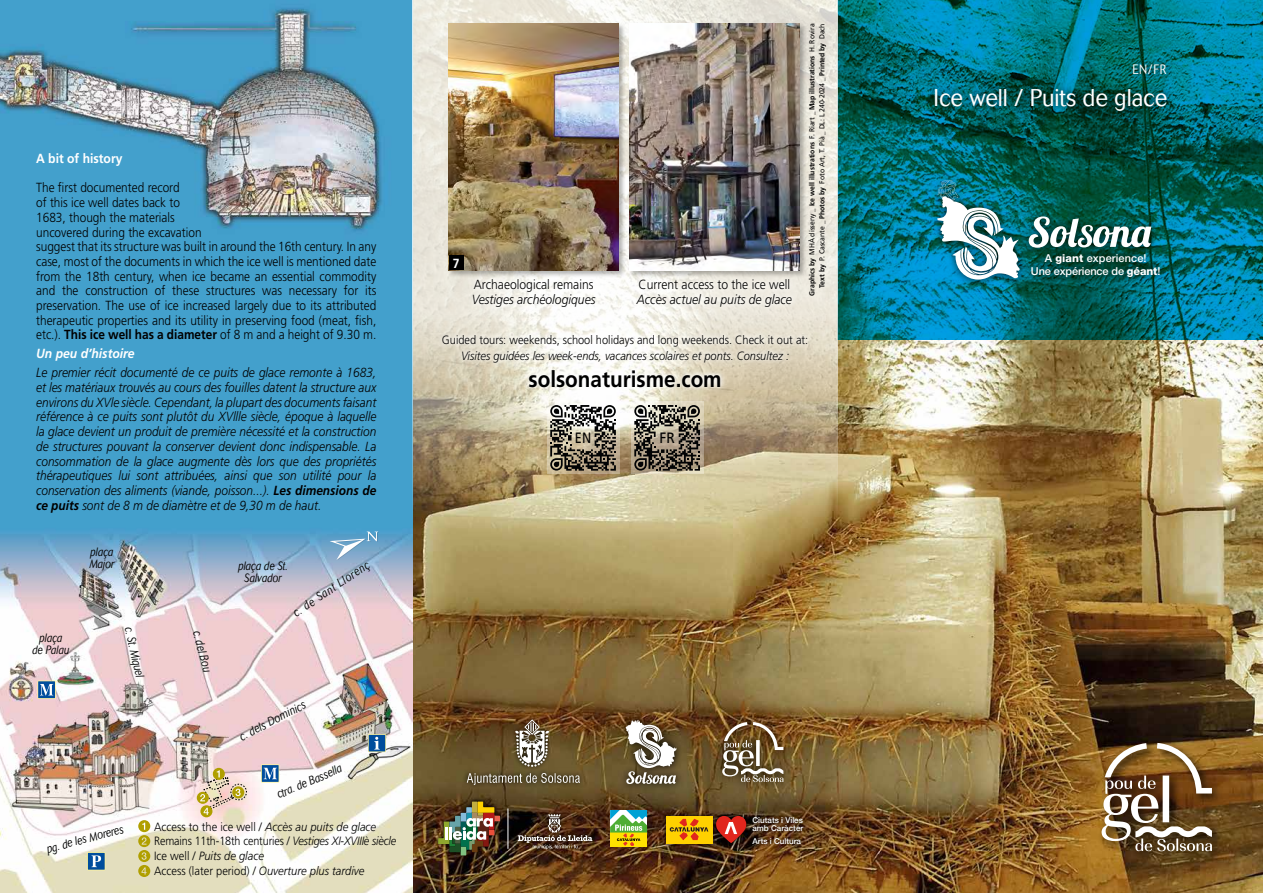
<style>
.page{position:relative;width:1263px;height:893px;background:#fff}
.page>*{position:absolute;margin:0;border:0;box-sizing:border-box;transform-origin:0 0}
.t1{font:300 24px "Cosmos";color:#fff;scale:.92 1}
.t2{font:700 22.5px "Frutiger";color:#000;scale:.92 1}
.t3{font:15px "Frutiger";color:#000;scale:.85 1}
.t4{font:15px "Frutiger";color:#000;scale:.92 1}
.t5{font:300 13.5px "Cosmos";color:#fff;scale:.8 1}
.t6{font:italic 300 13.2px/14.7px "Frutiger";color:#000;text-align:justify;scale:.9 1}
.t7{font:300 13.2px/14.7px "Frutiger";color:#000;scale:.9 1}
.t8{font:italic 300 13.2px "Frutiger";color:#000;scale:.92 1}
.t9{font:300 13.2px "Frutiger";color:#000;scale:.92 1}
.t10{font:italic 700 13.2px "Frutiger";color:#fff;scale:.92 1}
.t11{font:700 13.2px "Frutiger";color:#fff;scale:.92 1}
.t12{font:italic 300 12px/14.7px "Frutiger";color:#000;scale:.93 1}
.t13{font:italic 300 12px/12px "Cosmos";color:#000;text-align:center;scale:.8 1}
.t14{font:300 12px "Frutiger";color:#000;scale:.92 1}
.t15{font:italic 300 12px "Frutiger";color:#000;scale:.92 1}
.t16{font:500 10.95px/13.2px "Helvetica Neue LT Std";letter-spacing:-.01em;color:#fff;text-align:center}
.t17{font:500 8.1px/8.6px "Helvetica Neue";color:#fff}
.t18{font:700 7.2px/10.2px "Frutiger";color:#000;text-align:right;scale:.95 1}
.s1{font-weight:700}
.s2{font-style:normal}
.s3{font-weight:400}
.s4{font-weight:800}
</style>
<div class="page">
<img style="left:0;top:0;width:1263px;height:893px">
<svg style="left:838px;top:0;width:425px;height:340px;background:#00717e"></svg>
<svg style="left:412px;top:0;width:426px;height:519px;background:#d2c9b1"></svg>
<div style="left:628px;top:22px;width:179px;height:256px;background:#000;opacity:.3"></div>
<img style="left:629px;top:23px;width:170px;height:247px">
<div style="left:447px;top:22px;width:180px;height:256px;background:#000;opacity:.3"></div>
<img style="left:449px;top:23px;width:170px;height:247px">
<div style="left:930px;top:172px;width:229px;height:115px;background:#000;opacity:.75"></div>
<img style="left:937px;top:180px;width:83px;height:100px">
<svg style="left:1029px;top:216px;width:122px;height:31px"></svg>
<div style="left:1098px;top:739px;width:126px;height:124px;background:#000;opacity:.75"></div>
<img style="left:1101px;top:743px;width:111px;height:108px">
<div style="left:927px;top:81px;width:247px;height:38px;background:#000;opacity:.75"></div>
<div style="left:1125px;top:56px;width:48px;height:26px;background:#000;opacity:.75"></div>
<div style="left:1024px;top:247px;width:143px;height:38px;background:#000;opacity:.75"></div>
<svg style="left:466px;top:273px;width:136px;height:41px"></svg>
<svg style="left:436px;top:327px;width:378px;height:68px"></svg>
<svg style="left:630px;top:272px;width:169px;height:42px;fill:#f1eee6"></svg>
<div style="left:449px;top:255px;width:14px;height:15px;background:#000"></div>
<svg style="left:138px;top:820px;width:12px;height:57px"></svg>
<div style="left:213px;top:768px;width:12px;height:12px;background:#b09f00;border-radius:50%"></div>
<div style="left:197px;top:792px;width:12px;height:12px;background:#b09f00;border-radius:50%"></div>
<div style="left:200px;top:805px;width:12px;height:12px;background:#b09f00;border-radius:50%"></div>
<svg style="left:200px;top:770px;width:47px;height:45px;background:#d8c4a2"></svg>
<div style="left:261px;top:764px;width:18px;height:19px;border:1px solid #fff599"></div>
<svg style="left:262px;top:765px;width:17px;height:17px"></svg>
<svg style="left:264px;top:768px;width:13px;height:11px"></svg>
<div style="left:37px;top:681px;width:19px;height:18px;border:1px solid #fff599"></div>
<div style="left:38px;top:681px;width:17px;height:17px;background:#004d9d"></div>
<svg style="left:40px;top:684px;width:13px;height:11px"></svg>
<div style="left:87px;top:852px;width:18px;height:18px;border:1px solid #fff599"></div>
<div style="left:88px;top:853px;width:17px;height:17px;background:#004d9d"></div>
<svg style="left:91px;top:855px;width:10px;height:12px"></svg>
<div style="left:368px;top:734px;width:18px;height:18px;border:1px solid #fff599"></div>
<div style="left:369px;top:735px;width:16px;height:16px;background:#004d9d"></div>
<svg style="left:374px;top:737px;width:6px;height:13px"></svg>
<svg style="left:330px;top:532px;width:49px;height:28px"></svg>
<svg style="left:547px;top:402px;width:72px;height:72px"></svg>
<svg style="left:550px;top:405px;width:66px;height:66px;background:#7c776c"></svg>
<svg style="left:631px;top:402px;width:72px;height:72px"></svg>
<svg style="left:634px;top:405px;width:66px;height:66px;background:#706a5e"></svg>
<div style="left:610px;top:832px;width:37px;height:15px;background:#ffe100"></div>
<svg style="left:610px;top:810px;width:37px;height:36px"></svg>
<svg style="left:662px;top:812px;width:145px;height:35px;background:#4b3115"></svg>
<div style="left:666px;top:816px;width:46px;height:27px;background:#ffd100"></div>
<svg style="left:670px;top:819px;width:38px;height:21px"></svg>
<svg style="left:716px;top:816px;width:30px;height:27px"></svg>
<svg style="left:514px;top:810px;width:82px;height:43px"></svg>
<svg style="left:518px;top:814px;width:74px;height:35px;background:#584233"></svg>
<svg style="left:434px;top:798px;width:70px;height:61px"></svg>
<img style="left:438px;top:802px;width:62px;height:53px">
<hr style="left:508px;top:809px;width:1px;height:39px;background:#fff">
<svg style="left:618px;top:712px;width:66px;height:80px;background:#684f29"></svg>
<svg style="left:625px;top:719px;width:52px;height:65px"></svg>
<svg style="left:713px;top:713px;width:79px;height:78px;background:#6f5025"></svg>
<svg style="left:722px;top:722px;width:61px;height:60px;background:#857154"></svg>
<svg style="left:462px;top:715px;width:123px;height:75px;background:#684e26"></svg>
<svg style="left:515px;top:719px;width:34px;height:48px"></svg>
<svg style="left:467px;top:773px;width:113px;height:12px"></svg>
<p class="t11" style="left:36px;top:151px;width:95px">A bit of history</p>
<p class="t7" style="left:36px;top:181px;width:379px">The first documented record<br>of this ice well dates back to<br>1683, though the materials<br>uncovered during the excavation<br>suggest that its structure was built in around the 16th century. In any case, most of the documents in which the ice well is mentioned date from the 18th century, when ice became an essential commodity and the construction of these structures was necessary for its preservation. The use of ice increased largely due to its attributed therapeutic properties and its utility in preserving food (meat, fish, etc.). <span class="s1">This ice well has a diameter</span> of 8 m and a height of 9.30 m.</p>
<p class="t10" style="left:36px;top:346px;width:109px">Un peu d’histoire</p>
<p class="t6" style="left:36px;top:366px;width:380px">Le premier récit documenté de ce puits de glace remonte à 1683, et les matériaux trouvés au cours des fouilles datent la structure aux environs du XVle siècle. Cependant, la plupart des documents faisant référence à ce puits sont plutôt du XVllle siècle, époque à laquelle la glace devient un produit de première nécessité et la construction de structures pouvant la conserver devient donc indispensable. La consommation de la glace augmente dès lors que des propriétés thérapeutiques lui sont attribuées, ainsi que son utilité pour la conservation des aliments (viande, poisson...). <span class="s1">Les dimensions de ce puits</span> sont de 8 m de diamètre et de 9,30 m de haut.</p>
<p class="t13" style="left:90px;top:546px;width:32px;text-align:left">plaça<br>Major</p>
<p class="t13" style="left:238px;top:560px;width:64px">plaça de St.<br>Salvador</p>
<p class="t13" style="left:291px;top:609px;width:113px;rotate:-34deg">c. de Sant Llorenç</p>
<p class="t13" style="left:33px;top:632px;width:48px">plaça<br>de Palau</p>
<p class="t13" style="left:134px;top:626px;width:66px;rotate:77deg">c. St. Miquel</p>
<p class="t13" style="left:203px;top:629px;width:55px;rotate:75deg">c. del Bou</p>
<p class="t13" style="left:238px;top:732px;width:93px;rotate:-27deg">c. dels Dominics</p>
<p class="t13" style="left:275px;top:789px;width:88px;rotate:-23deg">ctra. de Bassella</p>
<p class="t13" style="left:46px;top:843px;width:100px;rotate:-15deg">pg. de les Moreres</p>
<p class="t12" style="left:154px;top:819px;width:262px"><span class="s2">Access to the ice well /</span> Accès au puits de glace <span class="s2">Remains 11th-18th centuries /</span> Vestiges XI-XVIIIè siècle <span class="s2">Ice well /</span> Puits de glace<br><span class="s2">Access (later period) /</span> Ouverture plus tardive</p>
<p class="t18" style="left:807px;top:296px;width:288px;rotate:-90deg">Graphics by <span class="s3">MHÀ disseny _</span> Ice well illustrations <span class="s3">F. Riart _</span> Map illustrations <span class="s3">H. Rovira<br></span>Text by <span class="s3">P. Cascante _</span> Photos by <span class="s3">Foto Art, T. Pià _ DL: L 240-2024 _</span> Printed by <span class="s3">Dach</span></p>
<p class="t11" style="left:453px;top:255px;width:9px">7</p>
<p class="t9" style="left:474px;top:277px;width:132px">Archaeological remains</p>
<p class="t8" style="left:472px;top:292px;width:136px">Vestiges archéologiques</p>
<p class="t14" style="left:442px;top:333px;width:400px">Guided tours: weekends, school holidays and long weekends. Check it out at:</p>
<p class="t15" style="left:461px;top:349px;width:358px">Visites guidées les week-ends, vacances scolaires et ponts. Consultez :</p>
<h2 class="t2" style="left:528px;top:366px;width:211px">solsonaturisme.com</h2>
<p class="t9" style="left:639px;top:277px;width:166px">Current access to the ice well</p>
<p class="t8" style="left:637px;top:292px;width:170px">Accès actuel au puits de glace</p>
<p class="t3" style="left:575px;top:429px;width:21px">EN</p>
<p class="t4" style="left:659px;top:429px;width:18px">FR</p>
<p class="t17" style="left:752px;top:815px;width:52px">Ciutats i Viles amb Caràcter</p>
<p class="t17" style="left:752px;top:836px;width:50px">Arts i Cultura</p>
<p class="t5" style="left:1132px;top:62px;width:44px">EN/FR</p>
<h1 class="t1" style="left:933px;top:84px;width:255px">Ice well / Puits de glace</h1>
<p class="t16" style="left:1031px;top:252px;width:131px">A <span class="s4">giant</span> experience!<br>Une expérience de <span class="s4">géant</span>!</p>
</div>
